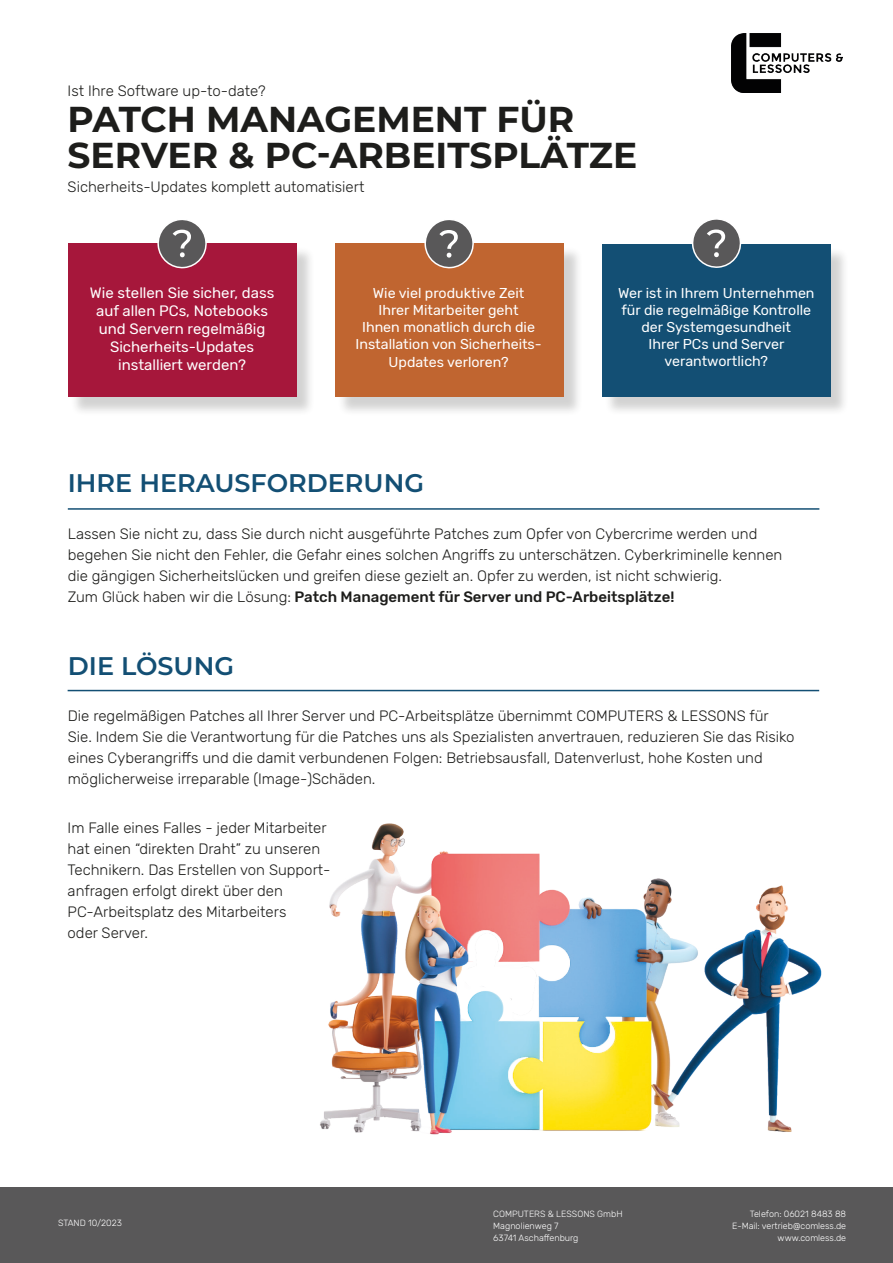
<style>
.page{position:relative;width:893px;height:1263px;background:#fff}
.page>*{position:absolute;margin:0;border:0;box-sizing:border-box;transform-origin:0 0}
.t1{font:700 36px/36px "Montserrat";color:#1d1d1b}
.t2{font:600 25.5px "Montserrat";color:#134f74}
.t3{font:300 15px/21px "Rubik";color:#1d1d1b}
.t4{font:15px/18px "Rubik";color:#fff;text-align:center}
.t5{font:14.25px/17.1px "Rubik";color:#fff;text-align:center}
.t6{font:300 9px "Rubik";color:#fff}
.s1{font-weight:500}
</style>
<div class="page">
<div style="left:0;top:1187px;width:893px;height:76px;background:#595859"></div>
<img style="left:731px;top:34px;width:111px;height:59px">
<div style="left:70px;top:246px;width:245px;height:170px;background:#1d1d1b;opacity:.2"></div>
<div style="left:68px;top:243px;width:228px;height:154px;background:#a6173b"></div>
<svg style="left:157px;top:220px;width:50px;height:49px"></svg>
<hr style="left:68px;top:508px;width:751px;height:2px;background:#134f74">
<hr style="left:68px;top:690px;width:751px;height:1px;background:#134f74">
<div style="left:338px;top:246px;width:245px;height:170px;background:#1d1d1b;opacity:.2"></div>
<div style="left:335px;top:243px;width:229px;height:154px;background:#c06530"></div>
<svg style="left:424px;top:220px;width:50px;height:49px"></svg>
<div style="left:604px;top:247px;width:245px;height:169px;background:#1d1d1b;opacity:.2"></div>
<div style="left:602px;top:244px;width:229px;height:153px;background:#134f74"></div>
<svg style="left:691px;top:219px;width:50px;height:49px"></svg>
<img style="left:320px;top:823px;width:502px;height:312px">
<p class="t3" style="left:68px;top:80px;width:200px">Ist Ihre Software up-to-date?</p>
<p class="t1" style="left:68px;top:99px;width:571px">PATCH MANAGEMENT FÜR<br>SERVER &amp; PC-ARBEITSPLÄTZE</p>
<p class="t3" style="left:68px;top:176px;width:298px">Sicherheits-Updates komplett automatisiert</p>
<p class="t4" style="left:90px;top:284px;width:186px">Wie stellen Sie sicher, dass auf allen PCs, Notebooks und Servern regelmäßig</p>
<p class="t4" style="left:110px;top:338px;width:146px">Sicherheits-Updates</p>
<p class="t4" style="left:118px;top:356px;width:130px">installiert werden?</p>
<p class="t5" style="left:373px;top:285px;width:153px">Wie viel produktive Zeit</p>
<p class="t5" style="left:379px;top:302px;width:142px">Ihrer Mitarbeiter geht</p>
<p class="t5" style="left:362px;top:319px;width:174px">Ihnen monatlich durch die</p>
<p class="t5" style="left:356px;top:336px;width:187px">Installation von Sicherheits-<br>Updates verloren?</p>
<p class="t5" style="left:618px;top:284px;width:198px;text-align:left">Wer ist in Ihrem Unternehmen für die regelmäßige Kontrolle</p>
<p class="t5" style="left:641px;top:319px;width:151px">der Systemgesundheit<br>Ihrer PCs und Server</p>
<p class="t5" style="left:665px;top:353px;width:105px">verantwortlich?</p>
<p class="t2" style="left:68px;top:465px;width:358px">IHRE HERAUSFORDERUNG</p>
<p class="t3" style="left:68px;top:524px;width:716px">Lassen Sie nicht zu, dass Sie durch nicht ausgeführte Patches zum Opfer von Cybercrime werden und begehen Sie nicht den Fehler, die Gefahr eines solchen Angriffs zu unterschätzen. Cyberkriminelle kennen die gängigen Sicherheitslücken und greifen diese gezielt an. Opfer zu werden, ist nicht schwierig.<br>Zum Glück haben wir die Lösung: <span class="s1">Patch Management für Server und PC-Arbeitsplätze!</span></p>
<p class="t2" style="left:68px;top:648px;width:168px">DIE LÖSUNG</p>
<p class="t3" style="left:68px;top:705px;width:728px">Die regelmäßigen Patches all Ihrer Server und PC-Arbeitsplätze übernimmt COMPUTERS &amp; LESSONS für Sie. Indem Sie die Verantwortung für die Patches uns als Spezialisten anvertrauen, reduzieren Sie das Risiko eines Cyberangriffs und die damit verbundenen Folgen: Betriebsausfall, Datenverlust, hohe Kosten und möglicherweise irreparable (Image-)Schäden.</p>
<p class="t3" style="left:68px;top:818px;width:264px">Im Falle eines Falles - jeder Mitarbeiter hat einen “direkten Draht” zu unseren Technikern. Das Erstellen von Support&shy;anfragen erfolgt direkt über den PC-Arbeitsplatz des Mitarbeiters<br>oder Server.</p>
<p class="t6" style="left:58px;top:1218px;width:65px">STAND 10/2023</p>
<p class="t6" style="left:493px;top:1209px;width:131px">COMPUTERS &amp; LESSONS GmbH</p>
<p class="t6" style="left:493px;top:1221px;width:67px">Magnolienweg 7</p>
<p class="t6" style="left:493px;top:1233px;width:87px">63741 Aschaffenburg</p>
<p class="t6" style="left:750px;top:1209px;width:98px">Telefon: 06021 8483 88</p>
<p class="t6" style="left:732px;top:1221px;width:115px">E-Mail: vertrieb@comless.de</p>
<p class="t6" style="left:778px;top:1233px;width:70px">www.comless.de</p>
</div>
